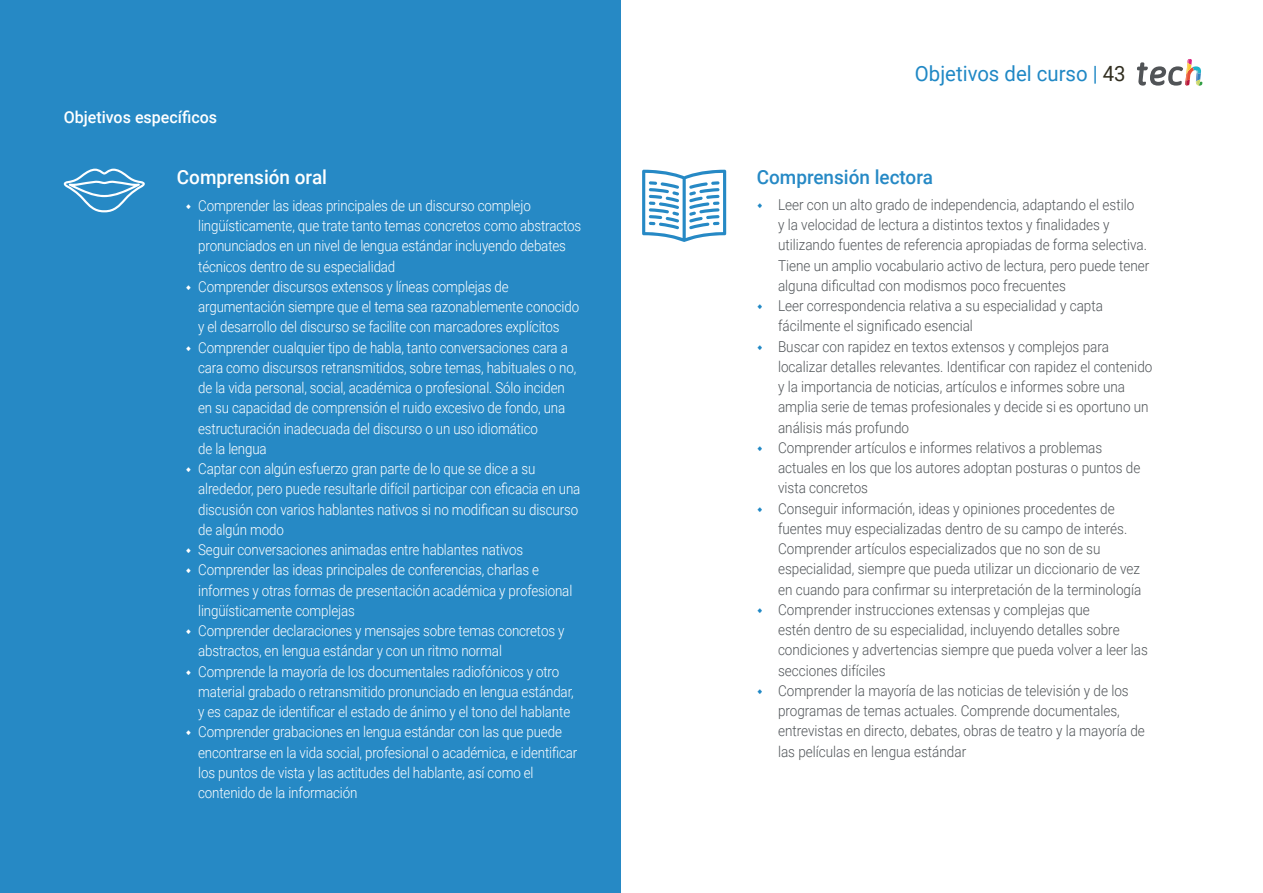
<style>
.page{position:relative;width:1263px;height:893px;background:#fff}
.page>*{position:absolute;margin:0;border:0;box-sizing:border-box;transform-origin:0 0}
.t1{font:21px "Roboto";color:#2088c5}
.t2{font:500 19.5px "Roboto";color:#2689c5}
.t3{font:500 19.5px "Roboto";color:#fff}
.t4{font:500 16.5px "Roboto";color:#fff}
.t5{font:300 15px/20.2px "Roboto";letter-spacing:-.01em;color:#fff;scale:.89 1}
.t6{font:300 15px/20.2px "Roboto";color:#515559;scale:.9 1}
.s1{color:#312e20}
</style>
<div class="page">
<div style="left:0;top:0;width:621px;height:893px;background:#2689c5"></div>
<svg style="left:64px;top:169px;width:81px;height:43px"></svg>
<svg style="left:642px;top:170px;width:84px;height:72px"></svg>
<svg style="left:1137px;top:59px;width:65px;height:27px"></svg>
<p class="t4" style="left:64px;top:106px;width:155px">Objetivos específicos</p>
<h2 class="t3" style="left:177px;top:164px;width:152px">Comprensión oral</h2>
<p class="t5" style="left:198px;top:195px;width:432px">Comprender las ideas principales de un discurso complejo lingüísticamente, que trate tanto temas concretos como abstractos pronunciados en un nivel de lengua estándar incluyendo debates técnicos dentro de su especialidad<br>Comprender discursos extensos y líneas complejas de argumentación siempre que el tema sea razonablemente conocido y el desarrollo del discurso se facilite con marcadores explícitos Comprender cualquier tipo de habla, tanto conversaciones cara a cara como discursos retransmitidos, sobre temas, habituales o no, de la vida personal, social, académica o profesional. Sólo inciden en su capacidad de comprensión el ruido excesivo de fondo, una estructuración inadecuada del discurso o un uso idiomático<br>de la lengua<br>Captar con algún esfuerzo gran parte de lo que se dice a su alrededor, pero puede resultarle difícil participar con eficacia en una discusión con varios hablantes nativos si no modifican su discurso de algún modo<br>Seguir conversaciones animadas entre hablantes nativos Comprender las ideas principales de conferencias, charlas e informes y otras formas de presentación académica y profesional lingüísticamente complejas<br>Comprender declaraciones y mensajes sobre temas concretos y abstractos, en lengua estándar y con un ritmo normal<br>Comprende la mayoría de los documentales radiofónicos y otro material grabado o retransmitido pronunciado en lengua estándar, y es capaz de identificar el estado de ánimo y el tono del hablante Comprender grabaciones en lengua estándar con las que puede encontrarse en la vida social, profesional o académica, e identificar los puntos de vista y las actitudes del hablante, así como el contenido de la información</p>
<h1 class="t1" style="left:915px;top:59px;width:212px">Objetivos del curso | <span class="s1">43</span></h1>
<h2 class="t2" style="left:757px;top:164px;width:178px">Comprensión lectora</h2>
<p class="t6" style="left:778px;top:194px;width:417px">Leer con un alto grado de independencia, adaptando el estilo<br>y la velocidad de lectura a distintos textos y finalidades y utilizando fuentes de referencia apropiadas de forma selectiva.<br>Tiene un amplio vocabulario activo de lectura, pero puede tener alguna dificultad con modismos poco frecuentes<br>Leer correspondencia relativa a su especialidad y capta fácilmente el significado esencial<br>Buscar con rapidez en textos extensos y complejos para localizar detalles relevantes. Identificar con rapidez el contenido y la importancia de noticias, artículos e informes sobre una amplia serie de temas profesionales y decide si es oportuno un análisis más profundo<br>Comprender artículos e informes relativos a problemas actuales en los que los autores adoptan posturas o puntos de vista concretos<br>Conseguir información, ideas y opiniones procedentes de fuentes muy especializadas dentro de su campo de interés.<br>Comprender artículos especializados que no son de su especialidad, siempre que pueda utilizar un diccionario de vez en cuando para confirmar su interpretación de la terminología Comprender instrucciones extensas y complejas que<br>estén dentro de su especialidad, incluyendo detalles sobre condiciones y advertencias siempre que pueda volver a leer las secciones difíciles<br>Comprender la mayoría de las noticias de televisión y de los programas de temas actuales. Comprende documentales, entrevistas en directo, debates, obras de teatro y la mayoría de las películas en lengua estándar</p>
</div>
